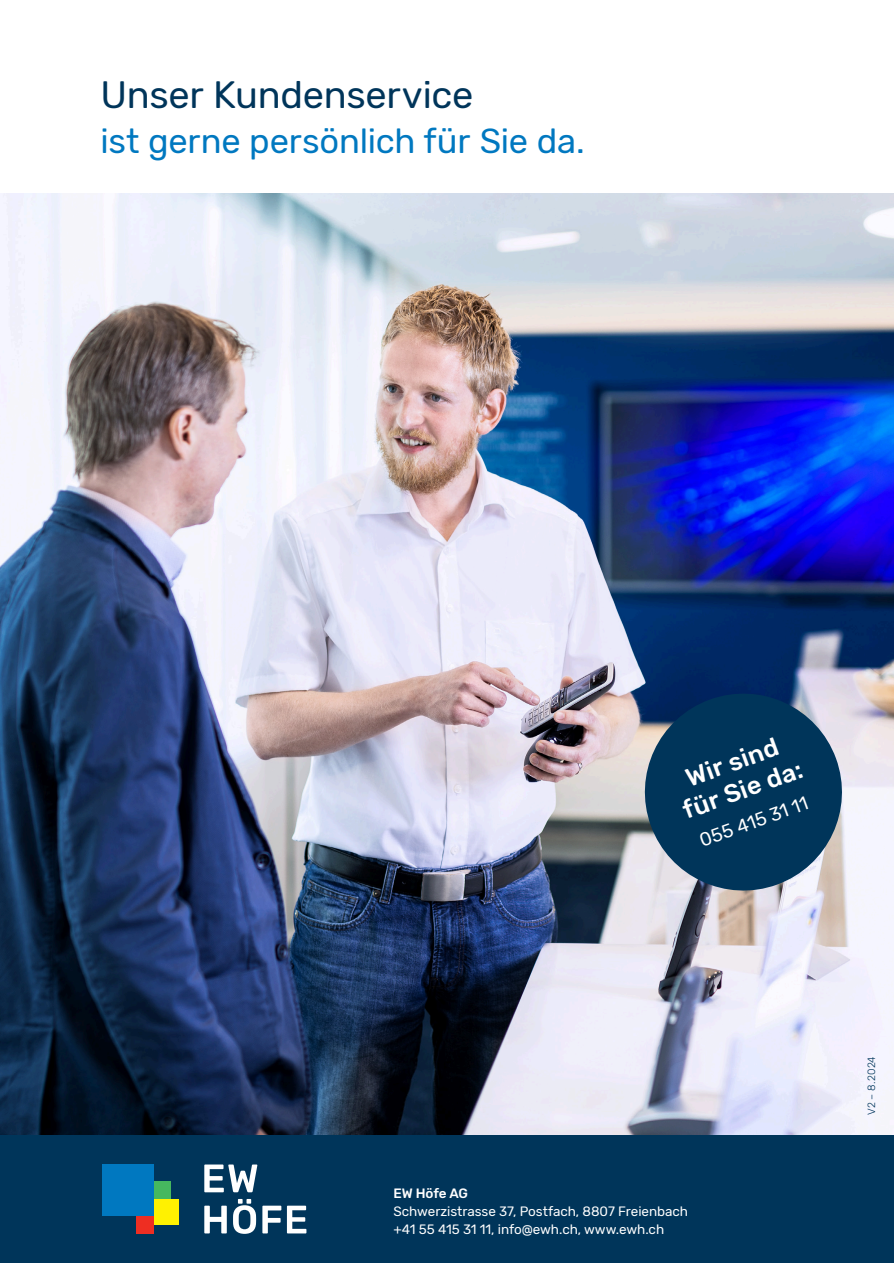
<style>
.page{position:relative;width:894px;height:1263px;background:#fff}
.page>*{position:absolute;margin:0;border:0;box-sizing:border-box;transform-origin:0 0}
.t1{font:37.95px "Rubik";letter-spacing:-.005em;color:#00355a}
.t2{font:34.5px "Rubik";letter-spacing:-.005em;color:#0078c0}
.t3{font:500 25.2px/29.4px "Rubik";color:#fff;text-align:center}
.t4{font:18.9px "Rubik";color:#fff}
.t5{font:13.5px/18px "Rubik";letter-spacing:-.005em;color:#fff}
.t6{font:500 13.5px "Rubik";letter-spacing:-.01em;color:#fff}
.t7{font:300 10.5px "Rubik";letter-spacing:.02em;color:#00355a}
</style>
<div class="page">
<img style="left:0;top:194px;width:893px;height:941px">
<svg style="left:632px;top:681px;width:222px;height:222px;fill:#00355a"></svg>
<div style="left:0;top:1135px;width:893px;height:128px;background:#00355a"></div>
<div style="left:153px;top:1199px;width:26px;height:26px;background:#fff101"></div>
<div style="left:136px;top:1216px;width:17px;height:17px;background:#ee2e22"></div>
<div style="left:153px;top:1182px;width:17px;height:17px;background:#46b85f"></div>
<div style="left:102px;top:1164px;width:51px;height:52px;background:#0078c0"></div>
<svg style="left:204px;top:1164px;width:53px;height:28px"></svg>
<svg style="left:204px;top:1206px;width:23px;height:27px"></svg>
<svg style="left:233px;top:1199px;width:23px;height:35px"></svg>
<svg style="left:262px;top:1206px;width:19px;height:27px"></svg>
<svg style="left:287px;top:1206px;width:19px;height:27px"></svg>
<h1 class="t1" style="left:100px;top:73px;width:374px">Unser Kundenservice</h1>
<h2 class="t2" style="left:100px;top:121px;width:485px">ist gerne persönlich für Sie da.</h2>
<h3 class="t3" style="left:668px;top:770px;width:127px;rotate:-20deg">Wir sind für Sie da:</h3>
<h3 class="t4" style="left:696px;top:830px;width:116px;rotate:-20deg">055 415 31 11</h3>
<p class="t6" style="left:393px;top:1185px;width:76px">EW Höfe AG</p>
<p class="t5" style="left:393px;top:1202px;width:296px">Schwerzistrasse 37, Postfach, 8807 Freienbach +41 55 415 31 11, info@ewh.ch, www.ewh.ch</p>
<p class="t7" style="left:865px;top:1115px;width:60px;rotate:-90deg">V2 – 8.2024</p>
</div>
